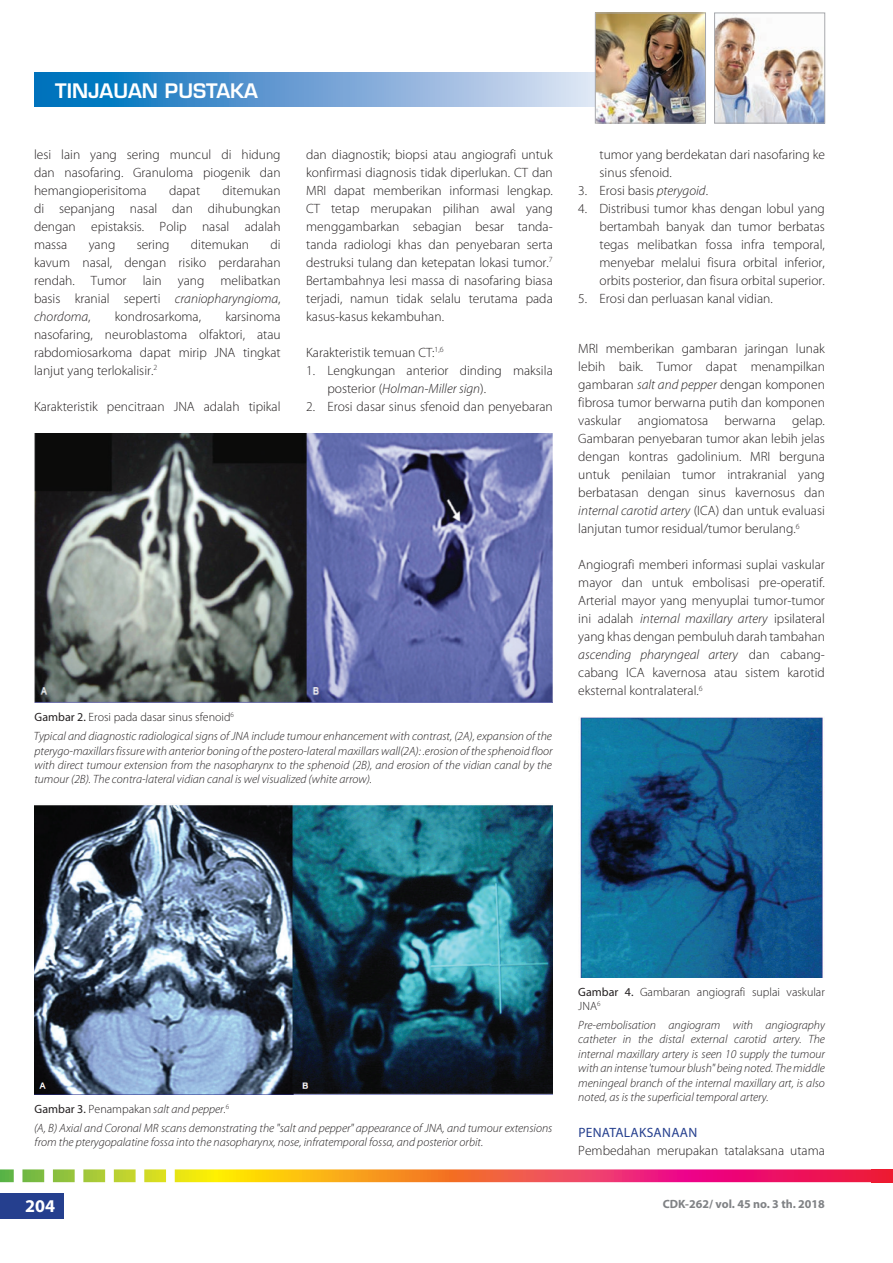
<style>
.page{position:relative;width:893px;height:1263px;background:#fff}
.page>*{position:absolute;margin:0;border:0;box-sizing:border-box;transform-origin:0 0}
.t1{font:600 19.5px "Eurostile LT Std";color:#fff}
.t2{font:700 18px "Myriad Pro";color:#fff}
.t3{font:300 13.5px/18px "Myriad Pro";color:#231f20;text-align:justify}
.t4{font:13.5px "Myriad Pro";color:#253f8e}
.t5{font:italic 300 12px/14.4px "Myriad Pro";color:#231f20;text-align:justify}
.t6{font:300 12px/14.4px "Myriad Pro";color:#231f20}
.t7{font:700 12px "Myriad Pro";color:#808285}
.s1{font-style:italic}
.s2{font-weight:400;font-style:normal}
.s3{font-style:normal}
.s4{font-weight:400}
</style>
<div class="page">
<svg style="left:34px;top:72px;width:561px;height:35px;background:#6aa4d5"></svg>
<img style="left:716px;top:17px;width:107px;height:104px">
<div style="left:714px;top:13px;width:111px;height:110px;border:1px solid #a8a9ad"></div>
<img style="left:597px;top:15px;width:107px;height:106px">
<div style="left:595px;top:13px;width:111px;height:110px;border:1px solid #a8a9ad"></div>
<div style="left:0;top:1193px;width:64px;height:25px;background:#253f8e"></div>
<svg style="left:0;top:1169px;width:893px;height:13px;background:#e87d50"></svg>
<img style="left:580px;top:717px;width:244px;height:260px">
<img style="left:34px;top:434px;width:519px;height:269px">
<img style="left:34px;top:805px;width:519px;height:289px">
<h1 class="t1" style="left:55px;top:79px;width:204px">TINJAUAN PUSTAKA</h1>
<p class="t3" style="left:34px;top:146px;width:248px">lesi lain yang sering muncul di hidung dan nasofaring. Granuloma piogenik dan hemangioperisitoma</p>
<p class="t3" style="left:34px;top:182px;width:248px;text-indent:188px">ditemukan di sepanjang nasal dan dihubungkan dengan epistaksis. Polip nasal adalah massa</p>
<p class="t3" style="left:169px;top:182px;width:33px">dapat</p>
<p class="t3" style="left:34px;top:236px;width:248px;text-indent:236px">di kavum nasal, dengan risiko perdarahan rendah. Tumor lain yang melibatkan basis kranial seperti <span class="s1">craniopharyngioma</span>, <span class="s1">chordoma</span>,</p>
<p class="t3" style="left:89px;top:236px;width:28px">yang</p>
<p class="t3" style="left:137px;top:236px;width:34px">sering</p>
<p class="t3" style="left:191px;top:236px;width:60px">ditemukan</p>
<p class="t3" style="left:34px;top:308px;width:248px;text-indent:191px">karsinoma nasofaring, neuroblastoma olfaktori, atau rabdomiosarkoma dapat mirip JNA tingkat lanjut yang terlokalisir.<sup>2</sup></p>
<p class="t3" style="left:34px;top:398px;width:248px">Karakteristik pencitraan JNA adalah tipikal</p>
<p class="t3" style="left:115px;top:308px;width:88px">kondrosarkoma,</p>
<p class="t3" style="left:306px;top:146px;width:248px">dan diagnostik; biopsi atau angiografi untuk konfirmasi diagnosis tidak diperlukan. CT dan MRI dapat memberikan informasi lengkap.<br>CT tetap merupakan pilihan awal yang menggambarkan sebagian besar tanda&shy;tanda radiologi khas dan penyebaran serta destruksi tulang dan ketepatan lokasi tumor.<sup>7<br></sup>Bertambahnya lesi massa di nasofaring biasa terjadi, namun tidak selalu terutama pada kasus-kasus kekambuhan.</p>
<p class="t3" style="left:306px;top:344px;width:139px">Karakteristik temuan CT:<sup>1,6</sup></p>
<p class="t3" style="left:327px;top:362px;width:227px;text-indent:-21px">1. Lengkungan anterior dinding maksila posterior (<span class="s1">Holman-Miller sign</span>).</p>
<p class="t3" style="left:306px;top:398px;width:248px">2. Erosi dasar sinus sfenoid dan penyebaran</p>
<p class="t5" style="left:34px;top:708px;width:520px;line-height:18.6px"><span class="s2">Gambar 2.</span> <span class="s3">Erosi pada dasar sinus sfenoid</span><sup>6<br></sup>Typical and diagnostic radiological signs of JNA include tumour enhancement with contrast, (2A), expansion of the</p>
<p class="t5" style="left:34px;top:743px;width:520px">pterygo-maxillars fissure with anterior boning of the postero-lateral maxillars wall(2A): .erosion of the sphenoid floor with direct tumour extension from the nasopharynx to the sphenoid (2B), and erosion of the vidian canal by the tumour (2B). The contra-lateral vidian canal is wel visualized (white arrow).</p>
<p class="t3" style="left:600px;top:146px;width:227px">tumor yang berdekatan dari nasofaring ke sinus sfenoid.</p>
<p class="t3" style="left:578px;top:182px;width:131px">3. Erosi basis <span class="s1">pterygoid</span>.</p>
<p class="t3" style="left:600px;top:200px;width:227px;text-indent:-21px">4. Distribusi tumor khas dengan lobul yang bertambah banyak dan tumor berbatas tegas melibatkan fossa infra temporal, menyebar melalui fisura orbital inferior, orbits posterior, dan fisura orbital superior.</p>
<p class="t3" style="left:578px;top:290px;width:196px">5. Erosi dan perluasan kanal vidian.</p>
<p class="t3" style="left:578px;top:340px;width:248px">MRI memberikan gambaran jaringan lunak lebih baik. Tumor dapat menampilkan gambaran <span class="s1">salt and pepper</span> dengan komponen fibrosa tumor berwarna putih dan komponen vaskular angiomatosa berwarna gelap.<br>Gambaran penyebaran tumor akan lebih jelas dengan kontras gadolinium. MRI berguna untuk penilaian tumor intrakranial yang berbatasan dengan sinus kavernosus dan <span class="s1">internal carotid artery</span> (ICA) dan untuk evaluasi lanjutan tumor residual/tumor berulang.<sup>6</sup></p>
<p class="t3" style="left:578px;top:556px;width:248px">Angiografi memberi informasi suplai vaskular mayor dan untuk embolisasi pre-operatif.<br>Arterial mayor yang menyuplai tumor-tumor ini adalah <span class="s1">internal maxillary artery</span> ipsilateral yang khas dengan pembuluh darah tambahan <span class="s1">ascending pharyngeal artery</span> dan cabang&shy;cabang ICA kavernosa atau sistem karotid eksternal kontralateral.<sup>6</sup></p>
<p class="t5" style="left:34px;top:1099px;width:520px;line-height:18.6px"><span class="s2">Gambar 3.</span> <span class="s3">Penampakan</span> salt and pepper.<sup>6<br></sup>(A, B) Axial and Coronal MR scans demonstrating the "salt and pepper" appearance of JNA, and tumour extensions</p>
<p class="t5" style="left:35px;top:1135px;width:450px">from the pterygopalatine fossa into the nasopharynx, nose, infratemporal fossa, and posterior orbit.</p>
<p class="t6" style="left:578px;top:985px;width:248px"><span class="s4">Gambar 4.</span> Gambaran angiografi suplai vaskular<br>JNA<sup>6</sup></p>
<p class="t5" style="left:578px;top:1018px;width:248px">Pre-embolisation angiogram with angiography catheter in the distal external carotid artery. The internal maxillary artery is seen 10 supply the tumour with an intense 'tumour blush" being noted. The middle meningeal branch of the internal maxillary art, is also noted, as is the superficial temporal artery.</p>
<p class="t4" style="left:578px;top:1124px;width:17px">Penatalaksanaan</p>
<p class="t3" style="left:578px;top:1142px;width:248px">Pembedahan merupakan tatalaksana utama</p>
<h2 class="t2" style="left:25px;top:1194px;width:31px">204</h2>
<p class="t7" style="left:663px;top:1196px;width:164px">CDK-262/ vol. 45 no. 3 th. 2018</p>
</div>
